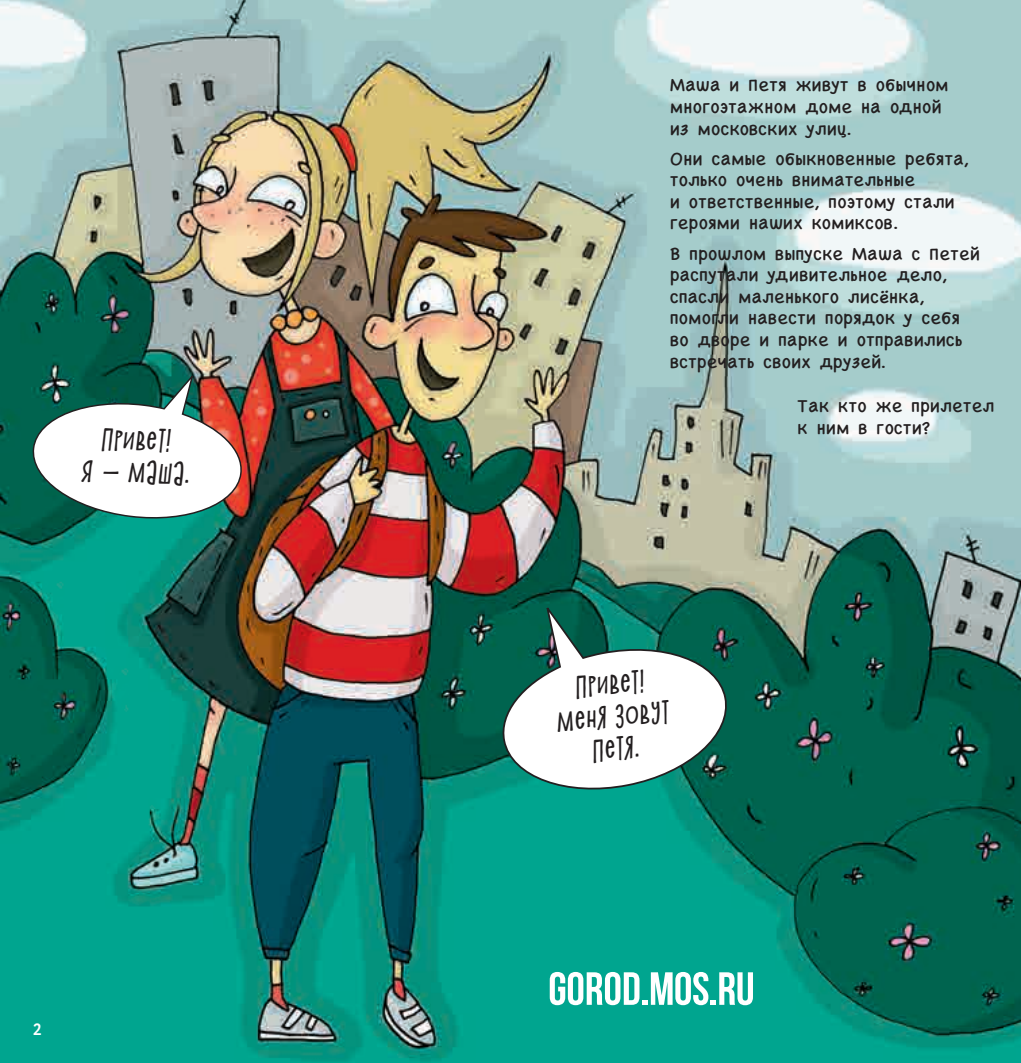
<style>
.page{position:relative;width:1021px;height:1063px;background:#fff}
.page>*{position:absolute;margin:0;border:0;box-sizing:border-box;transform-origin:0 0}
.Прямая_речь{font:italic 27px "Shnobel";color:#231f20}
.Текст{font:18px/21.6px "Chalkboard SE";letter-spacing:.025em;color:#231f20}
.Прямая_речь_крупно{font:700 16.5px "Circe";color:#fff}
</style>
<div class="page">
<img style="left:0;top:0;width:1020px;height:1063px">
<svg style="left:30px;top:370px;width:214px;height:153px"></svg>
<svg style="left:497px;top:600px;width:237px;height:197px"></svg>
<svg style="left:549px;top:972px;width:204px;height:33px"></svg>
<p class="Прямая_речь" style="left:102px;top:421px;width:70px;rotate:1deg">Привет!</p>
<p class="Прямая_речь" style="left:81px;top:453px;width:110px;rotate:1deg">Я – Маша.</p>
<p class="Прямая_речь_крупно" style="left:33px;top:1018px;width:10px">2</p>
<p class="Текст" style="left:670px;top:73px;width:280px">Маша и Петя живут в обычном многоэтажном доме на одной из московских улиц.</p>
<p class="Текст" style="left:670px;top:147px;width:300px">Они самые обыкновенные ребята, только очень внимательные<br>и ответственные, поэтому стали героями наших комиксов.</p>
<p class="Текст" style="left:670px;top:242px;width:310px">В прошлом выпуске Маша с Петей распутали удивительное дело, спасли маленького лисёнка, помогли навести порядок у себя во дворе и парке и отправились встречать своих друзей.</p>
<p class="Прямая_речь" style="left:574px;top:669px;width:70px;rotate:-5deg">Привет!</p>
<p class="Прямая_речь" style="left:554px;top:703px;width:115px;rotate:-5deg">Меня зовут</p>
<p class="Прямая_речь" style="left:591px;top:733px;width:48px;rotate:-5deg">Петя.</p>
<p class="Текст" style="left:797px;top:394px;width:198px">Так кто же прилетел к ним в гости?</p>
</div>
